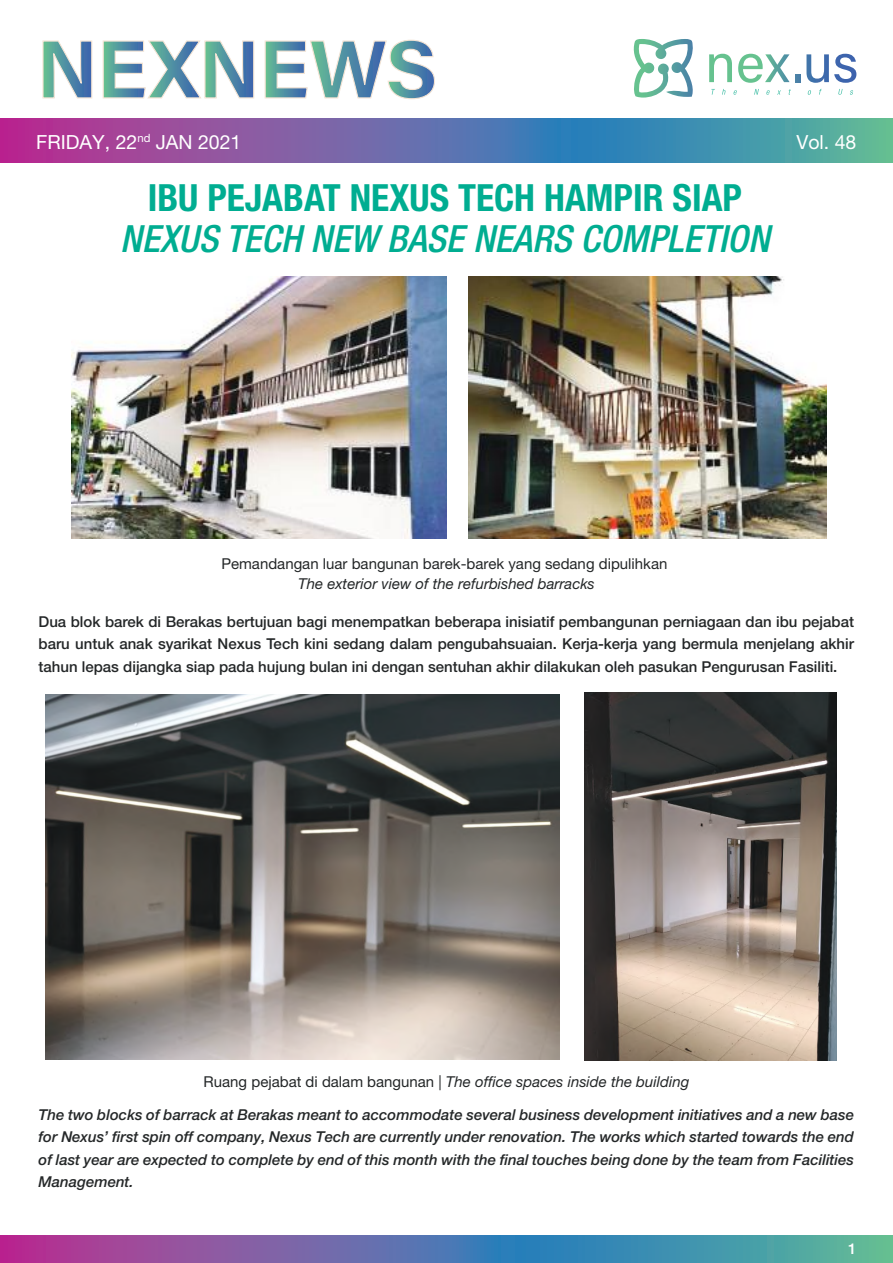
<style>
.page{position:relative;width:893px;height:1263px;background:#fff}
.page>*{position:absolute;margin:0;border:0;box-sizing:border-box;transform-origin:0 0}
.t1{font:italic 500 condensed 37.5px "Helvetica Neue LT Pro";color:#00ad91}
.t2{font:700 condensed 37.5px "Helvetica Neue LT Pro";color:#00ad91}
.t3{font:19.5px "Helvetica Neue LT Pro";color:#fff}
.t4{font:italic 500 15px/22.5px "Helvetica Neue LT Pro";color:#242728;text-align:justify}
.t5{font:500 15px/22.5px "Helvetica Neue LT Pro";color:#242728;text-align:justify}
.t6{font:italic 15px "Helvetica Neue LT Pro";color:#242728}
.t7{font:15px "Helvetica Neue LT Pro";color:#242728}
.t8{font:500 15px "Helvetica Neue LT Pro";color:#fff}
.s1{font-style:normal}
</style>
<div class="page">
<svg style="left:0;top:119px;width:893px;height:43px;background:#6971a7"></svg>
<svg style="left:42px;top:40px;width:51px;height:59px"></svg>
<svg style="left:102px;top:40px;width:153px;height:59px"></svg>
<svg style="left:264px;top:39px;width:171px;height:61px"></svg>
<svg style="left:711px;top:89px;width:4px;height:6px"></svg>
<svg style="left:722px;top:89px;width:4px;height:6px"></svg>
<svg style="left:733px;top:90px;width:4px;height:5px"></svg>
<svg style="left:754px;top:89px;width:5px;height:6px"></svg>
<svg style="left:766px;top:90px;width:4px;height:5px"></svg>
<svg style="left:777px;top:90px;width:4px;height:5px"></svg>
<svg style="left:808px;top:90px;width:3px;height:5px"></svg>
<svg style="left:838px;top:89px;width:5px;height:6px"></svg>
<svg style="left:850px;top:90px;width:3px;height:5px"></svg>
<svg style="left:709px;top:54px;width:23px;height:28px"></svg>
<svg style="left:738px;top:54px;width:62px;height:29px"></svg>
<svg style="left:806px;top:54px;width:50px;height:29px"></svg>
<svg style="left:633px;top:39px;width:60px;height:59px"></svg>
<img style="left:45px;top:694px;width:338px;height:365px">
<svg style="left:0;top:1236px;width:893px;height:27px;background:#6575a7"></svg>
<svg style="left:383px;top:692px;width:272px;height:369px;background:#84817c"></svg>
<img style="left:585px;top:692px;width:252px;height:368px">
<img style="left:71px;top:276px;width:375px;height:263px">
<img style="left:468px;top:276px;width:358px;height:263px">
<h2 class="t3" style="left:36px;top:130px;width:207px">FRIDAY, 22<sup>nd</sup> JAN 2021</h2>
<h2 class="t3" style="left:796px;top:130px;width:61px">Vol. 48</h2>
<h1 class="t2" style="left:148px;top:175px;width:596px">IBU PEJABAT NEXUS TECH HAMPIR SIAP</h1>
<h1 class="t1" style="left:120px;top:216px;width:651px">NEXUS TECH NEW BASE NEARS COMPLETION</h1>
<p class="t7" style="left:221px;top:555px;width:447px">Pemandangan luar bangunan barek-barek yang sedang dipulihkan</p>
<p class="t6" style="left:298px;top:574px;width:298px">The exterior view of the refurbished barracks</p>
<p class="t5" style="left:38px;top:610px;width:817px">Dua blok barek di Berakas bertujuan bagi menempatkan beberapa inisiatif pembangunan perniagaan dan ibu pejabat baru untuk anak syarikat Nexus Tech kini sedang dalam pengubahsuaian. Kerja-kerja yang bermula menjelang akhir tahun lepas dijangka siap pada hujung bulan ini dengan sentuhan akhir dilakukan oleh pasukan Pengurusan Fasiliti.</p>
<p class="t6" style="left:204px;top:1072px;width:487px"><span class="s1">Ruang pejabat di dalam bangunan |</span> The office spaces inside the building</p>
<p class="t4" style="left:38px;top:1103px;width:817px">The two blocks of barrack at Berakas meant to accommodate several business development initiatives and a new base for Nexus’ first spin off company, Nexus Tech are currently under renovation. The works which started towards the end of last year are expected to complete by end of this month with the final touches being done by the team from Facilities Management.</p>
<p class="t8" style="left:848px;top:1240px;width:10px">1</p>
</div>
